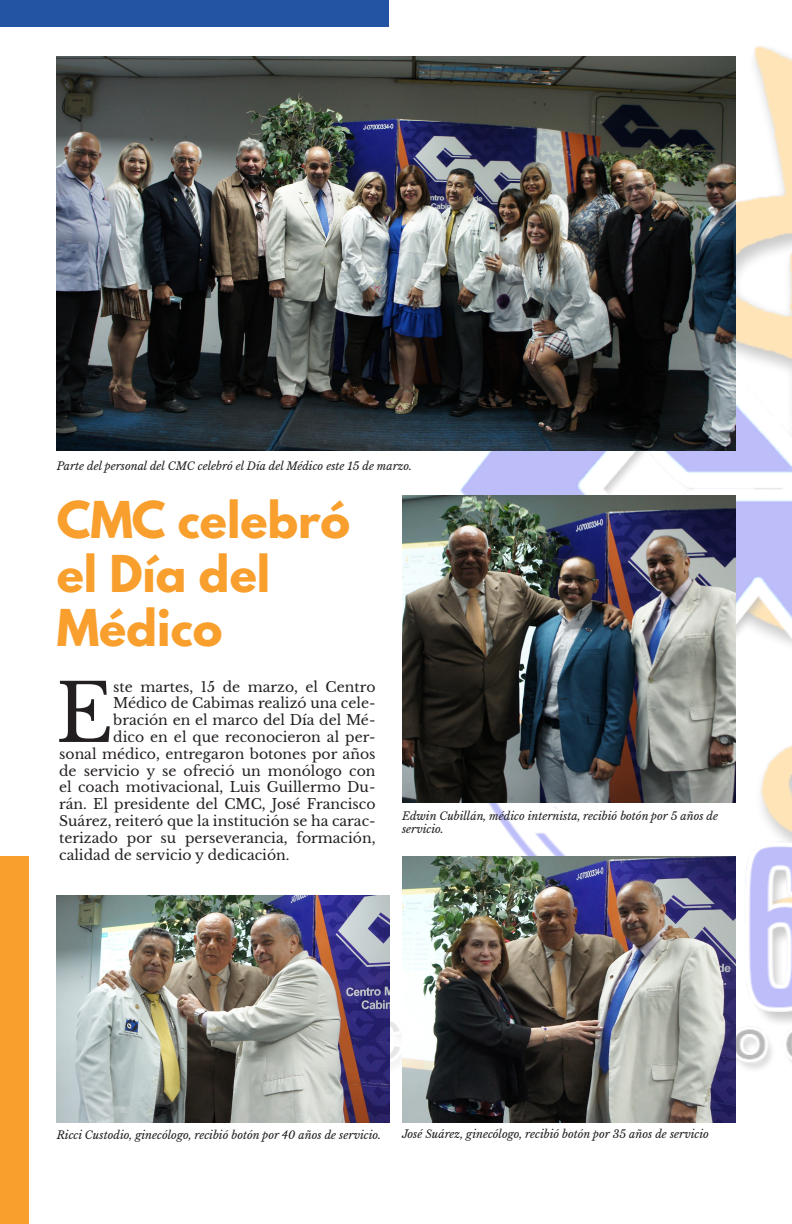
<style>
.page{position:relative;width:792px;height:1224px;background:#fff}
.page>*{position:absolute;margin:0;border:0;box-sizing:border-box;transform-origin:0 0}
.t1{font:79.5px "Libre Baskerville";color:#231f20}
.t2{font:700 45px/54px "League Spartan";color:#f99f2d}
.t3{font:14px "Libre Baskerville";color:#231f20}
.t4{font:italic 11px/13.2px "Libre Baskerville";color:#231f20}
</style>
<div class="page">
<img style="left:402px;top:46px;width:390px;height:1077px">
<div style="left:0;top:856px;width:28px;height:368px;background:#f99f2d"></div>
<div style="left:0;top:0;width:388px;height:26px;background:#2254a3"></div>
<img style="left:402px;top:496px;width:333px;height:307px">
<img style="left:402px;top:856px;width:333px;height:267px">
<img style="left:57px;top:896px;width:333px;height:227px">
<img style="left:57px;top:57px;width:678px;height:394px">
<p class="t4" style="left:57px;top:459px;width:357px">Parte del personal del CMC celebró el Día del Médico este 15 de marzo.</p>
<p class="t2" style="left:57px;top:493px;width:295px">CMC celebró el Día del<br>Médico</p>
<p class="t1" style="left:56px;top:665px;width:59px">E</p>
<p class="t3" style="left:113px;top:678px;width:264px">ste martes, 15 de marzo, el Centro</p>
<p class="t3" style="left:113px;top:695px;width:264px">Médico de Cabimas realizó una cele-</p>
<p class="t3" style="left:113px;top:712px;width:264px">bración en el marco del Día del Mé-</p>
<p class="t3" style="left:113px;top:728px;width:264px">dico en el que reconocieron al per-</p>
<p class="t3" style="left:59px;top:745px;width:318px">sonal médico, entregaron botones por años</p>
<p class="t3" style="left:59px;top:762px;width:318px">de servicio y se ofreció un monólogo con</p>
<p class="t3" style="left:59px;top:779px;width:318px">el coach motivacional, Luis Guillermo Du-</p>
<p class="t3" style="left:59px;top:796px;width:318px">rán. El presidente del CMC, José Francisco</p>
<p class="t3" style="left:59px;top:812px;width:318px">Suárez, reiteró que la institución se ha carac-</p>
<p class="t3" style="left:59px;top:829px;width:318px">terizado por su perseverancia, formación,</p>
<p class="t3" style="left:59px;top:846px;width:232px">calidad de servicio y dedicación.</p>
<p class="t4" style="left:402px;top:809px;width:318px">Edwin Cubillán, médico internista, recibió botón por 5 años de servicio.</p>
<p class="t4" style="left:57px;top:1128px;width:326px">Ricci Custodio, ginecólogo, recibió botón por 40 años de servicio.</p>
<p class="t4" style="left:402px;top:1128px;width:308px">José Suárez, ginecólogo, recibió botón por 35 años de servicio</p>
</div>
